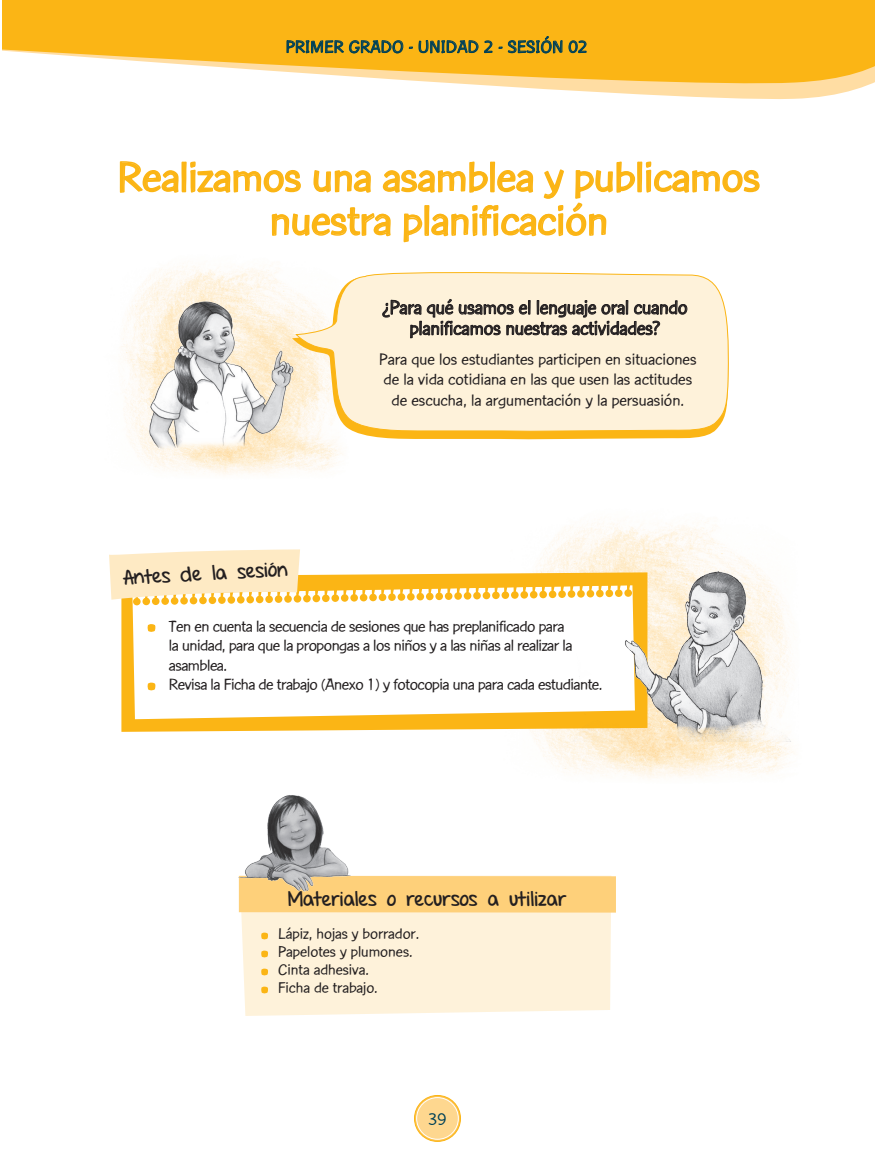
<style>
.page{position:relative;width:875px;height:1172px;background:#fff}
.page>*{position:absolute;margin:0;border:0;box-sizing:border-box;transform-origin:0 0}
.t1{font:45px/43.5px "Con Brush Reg";color:#fbb515;text-align:center}
.t2{font:21px/20.7px "Con Brush Reg";color:#231f20;text-align:center;scale:.95 1}
.t3{font:20.25px "Set Firetothe Rain";color:#231f20}
.t4{font:18px "Con Brush Reg";letter-spacing:.025em;color:#004157}
.t5{font:17.55px/20.7px "Con Brush Reg";color:#231f20;text-align:center}
.t6{font:17.25px "Con Brush Reg";letter-spacing:-.025em;color:#231f20}
.t7{font:16.5px/18px "Con Brush Reg";color:#231f20}
</style>
<div class="page">
<img style="left:121px;top:265px;width:222px;height:210px">
<img style="left:142px;top:295px;width:154px;height:164px">
<img style="left:531px;top:521px;width:263px;height:257px">
<svg style="left:121px;top:572px;width:442px;height:160px;background:#fbbe33"></svg>
<svg style="left:132px;top:585px;width:431px;height:134px"></svg>
<svg style="left:119px;top:161px;width:641px;height:82px"></svg>
<svg style="left:292px;top:269px;width:421px;height:170px;fill:#fbb515"></svg>
<svg style="left:294px;top:269px;width:435px;height:163px;background:#fdf0d4"></svg>
<div style="left:240px;top:912px;width:371px;height:104px;background:#fef2da"></div>
<svg style="left:261px;top:932px;width:7px;height:7px"></svg>
<svg style="left:261px;top:950px;width:7px;height:7px"></svg>
<svg style="left:261px;top:968px;width:7px;height:7px"></svg>
<svg style="left:261px;top:986px;width:7px;height:7px"></svg>
<svg style="left:147px;top:624px;width:8px;height:8px"></svg>
<svg style="left:147px;top:682px;width:8px;height:8px"></svg>
<img style="left:563px;top:552px;width:231px;height:189px">
<svg style="left:109px;top:549px;width:191px;height:51px;background:#fde9c0"></svg>
<div style="left:239px;top:876px;width:376px;height:36px;background:#fed07a"></div>
<svg style="left:382px;top:269px;width:305px;height:84px;background:#e4d9c3"></svg>
<img style="left:238px;top:795px;width:115px;height:97px">
<svg style="left:414px;top:1095px;width:46px;height:46px"></svg>
<div style="left:414px;top:1095px;width:46px;height:47px;border:1px solid #fbb515;border-radius:50%"></div>
<div style="left:416px;top:1097px;width:42px;height:42px;background:#fed78f;border-radius:50%"></div>
<div style="left:416px;top:1097px;width:42px;height:42px;border:1px solid #fff;border-radius:50%"></div>
<svg style="left:545px;top:89px;width:311px;height:10px;fill:#ffdda3"></svg>
<svg style="left:3px;top:0;width:871px;height:89px;background:#fbc242"></svg>
<svg style="left:287px;top:27px;width:116px;height:26px;background:#c49b23"></svg>
<svg style="left:418px;top:27px;width:60px;height:26px;background:#c49b23"></svg>
<svg style="left:484px;top:41px;width:8px;height:12px"></svg>
<svg style="left:498px;top:36px;width:64px;height:17px"></svg>
<svg style="left:568px;top:40px;width:18px;height:13px"></svg>
<p class="t4" style="left:286px;top:36px;width:154px">Primer Grado - Unidad</p>
<p class="t4" style="left:484px;top:36px;width:105px">2 - Sesión 02</p>
<p class="t1" style="left:118px;top:155px;width:643px">Realizamos una asamblea y publicamos nuestra planificación</p>
<p class="t2" style="left:382px;top:297px;width:322px">¿Para qué usamos el lenguaje oral cuando planificamos nuestras actividades?</p>
<p class="t3" style="left:122px;top:566px;width:166px;rotate:-3deg">Antes de la sesión</p>
<p class="t5" style="left:379px;top:348px;width:319px">Para que los estudiantes participen en situaciones de la vida cotidiana en las que usen las actitudes de escucha, la argumentación y la persuasión.</p>
<p class="t6" style="left:169px;top:616px;width:397px">Ten en cuenta la secuencia de sesiones que has preplanificado para</p>
<p class="t6" style="left:169px;top:635px;width:405px">la unidad, para que la propongas a los niños y a las niñas al realizar la</p>
<p class="t6" style="left:169px;top:655px;width:60px">asamblea.</p>
<p class="t6" style="left:155px;top:674px;width:449px">Revisa la Ficha de trabajo (Anexo 1) y fotocopia una para cada estudiante.</p>
<p class="t3" style="left:288px;top:886px;width:280px">Materiales o recursos a utilizar</p>
<p class="t7" style="left:278px;top:925px;width:142px">Lápiz, hojas y borrador.<br>Papelotes y plumones.<br>Cinta adhesiva.<br>Ficha de trabajo.</p>
<p class="t4" style="left:428px;top:1108px;width:20px">39</p>
</div>
